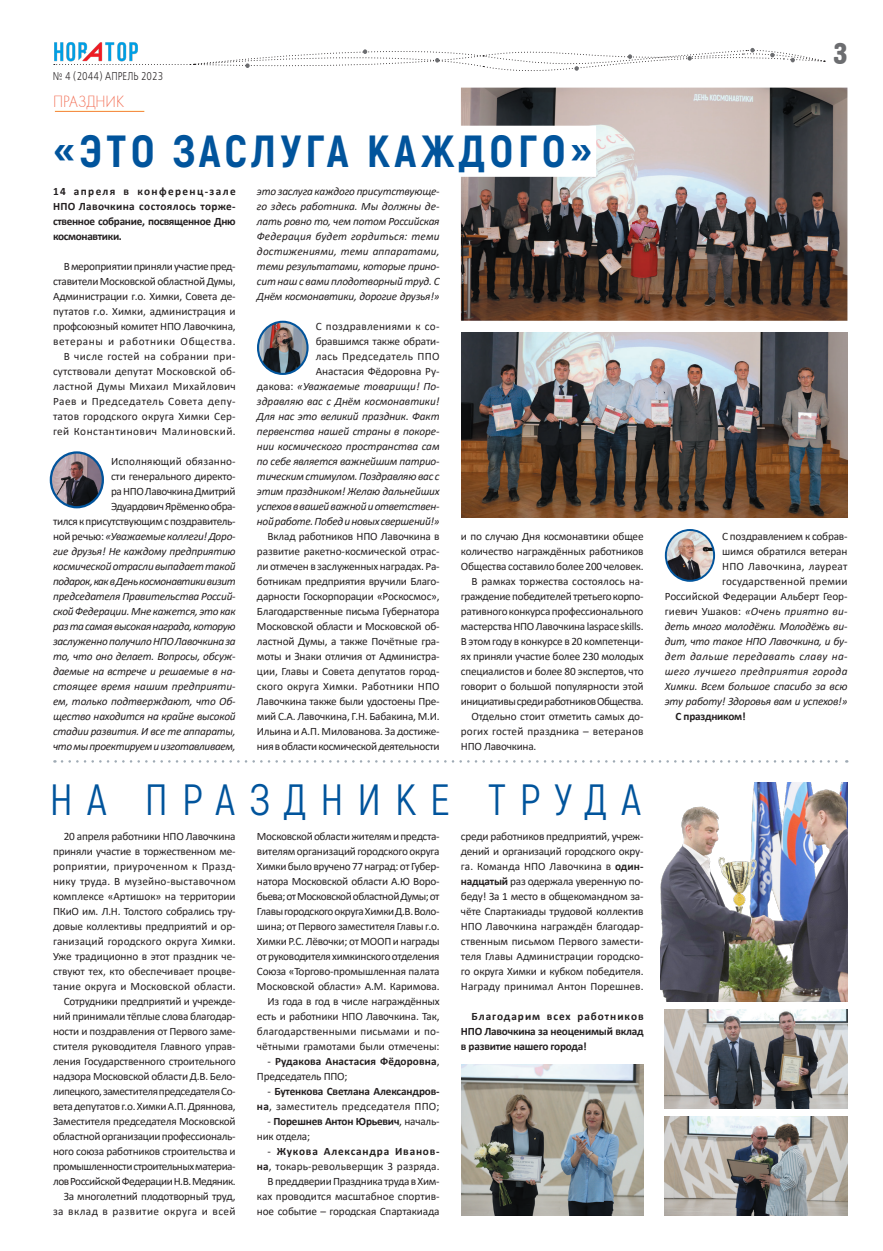
<style>
.page{position:relative;width:883px;height:1251px;background:#fff}
.page>*{position:absolute;margin:0;border:0;box-sizing:border-box;transform-origin:0 0}
.Заголовок_4{font:800 45px "Akrobat";letter-spacing:.1em;color:#01549c}
.Заголовок_4-2{font:43.75px "Akrobat";letter-spacing:.32em;color:#01549c}
.загловок_3{font:30.12px "Hermes CTT";color:#6c6d70;scale:1.05 1}
.заголовок_панорамы{font:16.88px "Futura Light C";color:#f37259;scale:.89 1}
.t1{font:11.25px/15px "Calibri";letter-spacing:-.01em;color:#231f20;text-align:justify}
.t2{font:italic 11.25px/15px "Calibri";letter-spacing:-.02em;color:#231f20;text-align:right}
.t3{font:700 11.25px/15px "Calibri";letter-spacing:-.02em;color:#231f20;text-align:justify}
.t4{font:11.25px/15px "Calibri";letter-spacing:.01em;color:#231f20;text-align:right}
.t5{font:700 11.25px/15px "Calibri";letter-spacing:.01em;color:#231f20}
.заголовок_панорамы-2{font:11.25px "Free Set C";letter-spacing:.01em;color:#231f20;scale:.8 1}
.s1{font-style:normal}
.s2{font-weight:400}
.s3{font-weight:700}
</style>
<div class="page">
<svg style="left:142px;top:48px;width:682px;height:23px"></svg>
<img style="left:53px;top:42px;width:87px;height:23px">
<svg style="left:62px;top:760px;width:785px;height:3px"></svg>
<hr style="left:54px;top:109px;width:92px;height:4px;background:#fff463;opacity:.75">
<img style="left:667px;top:530px;width:47px;height:51px">
<div style="left:664px;top:529px;width:51px;height:53px;border:2px solid #01549c;border-radius:50%"></div>
<img style="left:51px;top:454px;width:52px;height:53px">
<div style="left:50px;top:451px;width:54px;height:57px;border:2px solid #01549c;border-radius:50%"></div>
<img style="left:258px;top:322px;width:49px;height:52px">
<div style="left:257px;top:321px;width:51px;height:54px;border:2px solid #01549c;border-radius:50%"></div>
<img style="left:461px;top:332px;width:386px;height:186px">
<img style="left:461px;top:88px;width:386px;height:233px">
<img style="left:660px;top:782px;width:187px;height:219px">
<img style="left:664px;top:1009px;width:183px;height:99px">
<img style="left:664px;top:1116px;width:183px;height:99px">
<img style="left:461px;top:1064px;width:182px;height:151px">
<p class="заголовок_панорамы-2" style="left:53px;top:69px;width:140px">№ 4 (2044) АПРЕЛЬ 2023</p>
<p class="заголовок_панорамы" style="left:53px;top:93px;width:81px">ПРАЗДНИК</p>
<p class="Заголовок_4" style="left:53px;top:123px;width:540px">«ЭТО ЗАСЛУГА КАЖДОГО»</p>
<p class="t3" style="left:53px;top:184px;width:184px">14 апреля в конференц-зале НПО Лавочкина состоялось торже&shy;ственное собрание, посвященное Дню космонавтики.</p>
<p class="t1" style="left:53px;top:258px;width:184px;text-indent:11px">В мероприятии приняли участие пред&shy;ставители Московской областной Думы, Администрации г.о. Химки, Совета де&shy;путатов г.о. Химки, администрация и профсоюзный комитет НПО Лавочкина, ветераны и работники Общества.</p>
<p class="t1" style="left:53px;top:348px;width:184px;text-indent:11px">В числе гостей на собрании при&shy;сутствовали депутат Московской об&shy;ластной Думы Михаил Михайлович Раев и Председатель Совета депу&shy;татов городского округа Химки Сер&shy;гей Константинович Малиновский.</p>
<p class="t2" style="left:53px;top:453px;width:184px"><span class="s1">Исполняющий обязанно-<br>сти генерального директо-<br>ра НПО Лавочкина Дмитрий<br>Эдуардович Ярёменко обра-<br>тился к присутствующим с поздравитель&shy;ной речью:</span> «Уважаемые коллеги! Доро&shy;гие друзья! Не каждому предприятию космической отрасли выпадает такой подарок, как в День космонавтики визит председателя Правительства Россий&shy;ской Федерации. Мне кажется, это как раз та самая высокая награда, которую заслуженно получило НПО Лавочкина за то, что оно делает. Вопросы, обсуж&shy;даемые на встрече и решаемые в на&shy;стоящее время нашим предприяти&shy;ем, только подтверждают, что Об&shy;щество находится на крайне высокой стадии развития. И все те аппараты, что мы проектируем и изготавливаем,</p>
<p class="t2" style="left:257px;top:183px;width:184px;text-align:justify">это заслуга каждого присутствующе&shy;го здесь работника. Мы должны де&shy;лать ровно то, чем потом Российская Федерация будет гордиться: теми достижениями, теми аппаратами, теми результатами, которые прино&shy;сит наш с вами плодотворный труд. С Днём космонавтики, дорогие друзья!»</p>
<p class="t2" style="left:257px;top:318px;width:184px"><span class="s1">С поздравлениями к со-<br>бравшимся также обрати-<br>лась Председатель ППО<br>Анастасия Фёдоровна Ру-<br>дакова:</span> «Уважаемые товарищи! По&shy;здравляю вас с Днём космонавтики!<br>Для нас это великий праздник. Факт первенства нашей страны в покоре&shy;нии космического пространства сам по себе является важнейшим патрио&shy;тическим стимулом. Поздравляю вас с этим праздником! Желаю дальнейших успехов в вашей важной и ответствен&shy;ной работе. Побед и новых свершений!»</p>
<p class="t1" style="left:257px;top:528px;width:184px;text-indent:11px">Вклад работников НПО Лавочкина в развитие ракетно-космической отрас&shy;ли отмечен в заслуженных наградах. Ра&shy;ботникам предприятия вручили Благо&shy;дарности Госкорпорации «Роскосмос», Благодарственные письма Губернатора Московской области и Московской об&shy;ластной Думы, а также Почётные гра&shy;моты и Знаки отличия от Администра&shy;ции, Главы и Совета депутатов город&shy;ского округа Химки. Работники НПО Лавочкина также были удостоены Пре&shy;мий С.А. Лавочкина, Г.Н. Бабакина, М.И.<br>Ильина и А.П. Милованова. За достиже&shy;ния в области космической деятельности</p>
<p class="t1" style="left:461px;top:528px;width:184px">и по случаю Дня космонавтики общее количество награждённых работников Общества составило более 200 человек.</p>
<p class="t1" style="left:461px;top:573px;width:184px;text-indent:11px">В рамках торжества состоялось на&shy;граждение победителей третьего корпо&shy;ративного конкурса профессионального мастерства НПО Лавочкина laspace skills.<br>В этом году в конкурсе в 20 компетенци&shy;ях приняли участие более 230 молодых специалистов и более 80 экспертов, что говорит о большой популярности этой инициативы среди работников Общества.</p>
<p class="t1" style="left:461px;top:708px;width:184px;text-indent:11px">Отдельно стоит отметить самых до&shy;рогих гостей праздника – ветеранов НПО Лавочкина.</p>
<p class="Заголовок_4-2" style="left:50px;top:773px;width:593px">НА ПРАЗДНИКЕ ТРУДА</p>
<p class="t1" style="left:53px;top:828px;width:184px;text-indent:11px">20 апреля работники НПО Лавочкина приняли участие в торжественном ме&shy;роприятии, приуроченном к Празд&shy;нику труда. В музейно-выставочном комплексе «Артишок» на территории ПКиО им. Л.Н. Толстого собрались тру&shy;довые коллективы предприятий и ор&shy;ганизаций городского округа Химки.<br>Уже традиционно в этот праздник че&shy;ствуют тех, кто обеспечивает процве&shy;тание округа и Московской области.</p>
<p class="t1" style="left:53px;top:993px;width:184px;text-indent:11px">Сотрудники предприятий и учрежде&shy;ний принимали тёплые слова благодар&shy;ности и поздравления от Первого заме&shy;стителя руководителя Главного управ&shy;ления Государственного строительного надзора Московской области Д.В. Бело&shy;липецкого, заместителя председателя Со&shy;вета депутатов г.о. Химки А.П. Дряннова, Заместителя председателя Московской областной организации профессиональ&shy;ного союза работников строительства и промышленности строительных материа&shy;лов Российской Федерации Н.В. Медяник.</p>
<p class="t1" style="left:53px;top:1188px;width:184px;text-align:right">За многолетний плодотворный труд, за вклад в развитие округа и всей</p>
<p class="t1" style="left:257px;top:828px;width:184px">Московской области жителям и предста&shy;вителям организаций городского округа Химки было вручено 77 наград: от Губер&shy;натора Московской области А.Ю Воро&shy;бьева; от Московской областной Думы; от Главы городского округа Химки Д.В. Воло&shy;шина; от Первого заместителя Главы г.о.<br>Химки Р.С. Лёвочки; от МООП и награды от руководителя химкинского отделения Союза «Торгово-промышленная палата Московской области» А.М. Каримова.</p>
<p class="t1" style="left:257px;top:993px;width:184px;text-indent:11px">Из года в год в числе награждённых есть и работники НПО Лавочкина. Так, благодарственными письмами и по&shy;чётными грамотами были отмечены:</p>
<p class="t5" style="left:257px;top:1054px;width:184px;text-indent:11px"><span class="s2">-</span> Рудакова Анастасия Фёдоровна<span class="s2">,<br>Председатель ППО;</span></p>
<p class="t3" style="left:257px;top:1084px;width:184px;text-align:right"><span class="s2">-</span> Бутенкова Светлана Александров&shy;на<span class="s2">, заместитель председателя ППО;</span></p>
<p class="t3" style="left:257px;top:1114px;width:184px;text-indent:11px"><span class="s2">-</span> Порешнев Антон Юрьевич<span class="s2">, началь&shy;ник отдела;</span></p>
<p class="t4" style="left:257px;top:1143px;width:184px">- <span class="s3">Жукова Александра Иванов&shy;на</span>, токарь-револьверщик 3 разряда.</p>
<p class="t1" style="left:257px;top:1173px;width:184px;text-indent:11px">В преддверии Праздника труда в Хим&shy;ках проводится масштабное спортив&shy;ное событие – городская Спартакиада</p>
<p class="t1" style="left:461px;top:828px;width:184px">среди работников предприятий, учреж&shy;дений и организаций городского окру&shy;га. Команда НПО Лавочкина в <span class="s3">один&shy;надцатый</span> раз одержала уверенную по&shy;беду! За 1 место в общекомандном за&shy;чёте Спартакиады трудовой коллектив НПО Лавочкина награждён благодар&shy;ственным письмом Первого замести&shy;теля Главы Администрации городско&shy;го округа Химки и кубком победителя.<br>Награду принимал Антон Порешнев.</p>
<p class="t3" style="left:461px;top:1009px;width:184px;text-indent:11px">Благодарим всех работников НПО Лавочкина за неоценимый вклад в развитие нашего города!</p>
<p class="загловок_3" style="left:833px;top:37px;width:15px">3</p>
<p class="t2" style="left:664px;top:528px;width:184px"><span class="s1">С поздравлением к собрав-<br>шимся обратился ветеран<br>НПО Лавочкина, лауреат государственной премии<br>Российской Федерации Альберт Геор&shy;гиевич Ушаков:</span> «Очень приятно ви&shy;деть много молодёжи. Молодёжь ви&shy;дит, что такое НПО Лавочкина, и бу&shy;дет дальше передавать славу на&shy;шего лучшего предприятия города<br>Химки. Всем большое спасибо за всю эту работу! Здоровья вам и успехов!»</p>
<p class="t3" style="left:675px;top:709px;width:72px">С праздником!</p>
</div>
